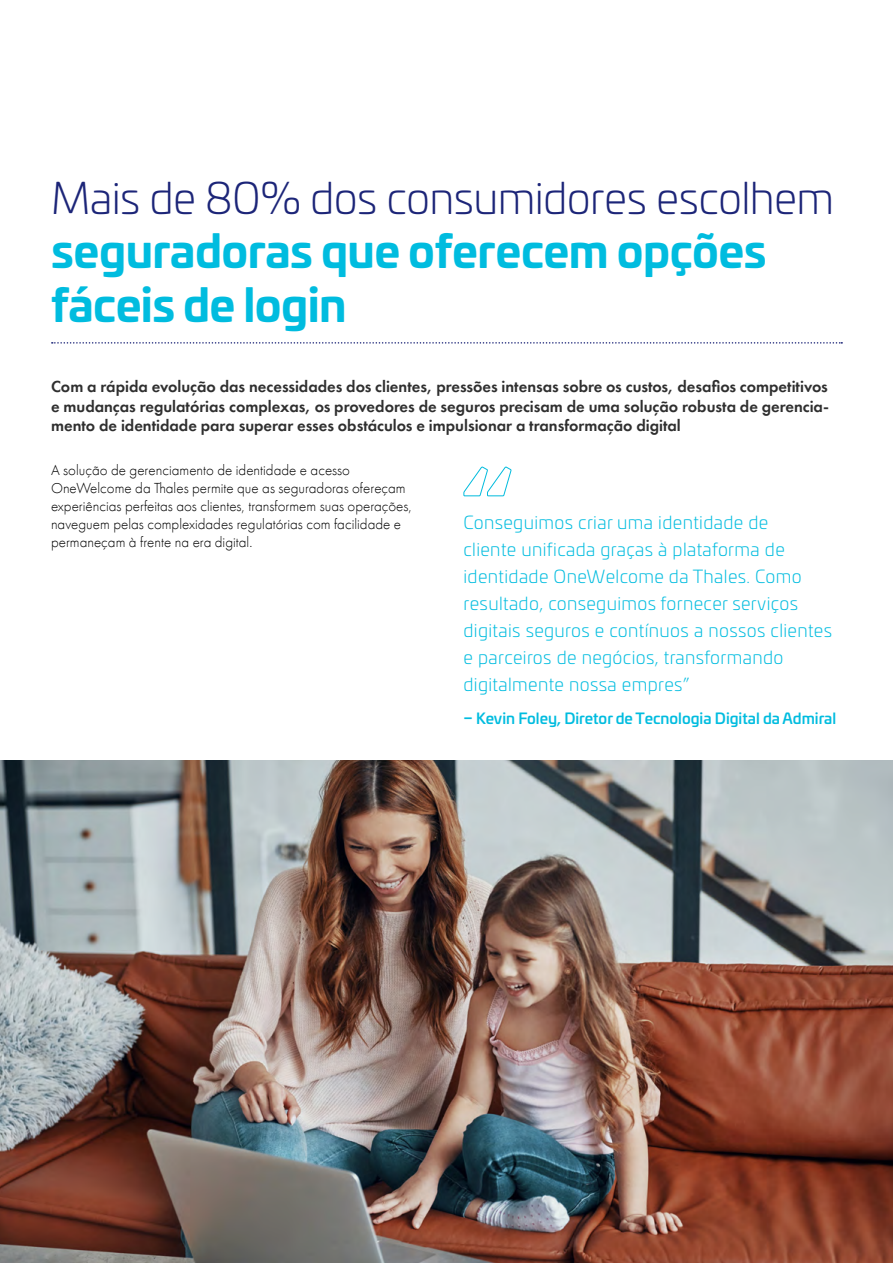
<style>
.page{position:relative;width:893px;height:1263px;background:#fff}
.page>*{position:absolute;margin:0;border:0;box-sizing:border-box;transform-origin:0 0}
.t1{font:700 45px/54px "Univia Pro";letter-spacing:-.01em;color:#00bcdf}
.t2{font:300 43.5px "Univia Pro";letter-spacing:-.015em;color:#1c2578}
.t3{font:300 18px/27px "Univia Pro";letter-spacing:.02em;color:#00bcdf}
.t4{font:600 16.5px/19.5px "Futura PT";color:#2f2f2f;text-align:justify}
.t5{font:300 15px/18px "Futura PT";color:#000}
.t6{font:500 15px "Univia Pro";color:#00bcdf}
</style>
<div class="page">
<svg style="left:52px;top:342px;width:790px;height:2px"></svg>
<svg style="left:463px;top:466px;width:49px;height:31px"></svg>
<img style="left:0;top:760px;width:893px;height:503px">
<h2 class="t2" style="left:51px;top:167px;width:784px">Mais de 80% dos consumidores escolhem</h2>
<h1 class="t1" style="left:51px;top:221px;width:717px">seguradoras que oferecem opções fáceis de login</h1>
<p class="t4" style="left:51px;top:377px;width:779px">Com a rápida evolução das necessidades dos clientes, pressões intensas sobre os custos, desafios competitivos e mudanças regulatórias complexas, os provedores de seguros precisam de uma solução robusta de gerencia&shy;mento de identidade para superar esses obstáculos e impulsionar a transformação digital</p>
<p class="t5" style="left:51px;top:461px;width:362px">A solução de gerenciamento de identidade e acesso OneWelcome da Thales permite que as seguradoras ofereçam experiências perfeitas aos clientes, transformem suas operações, naveguem pelas complexidades regulatórias com facilidade e permaneçam à frente na era digital.</p>
<p class="t3" style="left:463px;top:508px;width:370px">Conseguimos criar uma identidade de<br>cliente unificada graças à plataforma de identidade OneWelcome da Thales. Como resultado, conseguimos fornecer serviços digitais seguros e contínuos a nossos clientes e parceiros de negócios, transformando digitalmente nossa empres”</p>
<p class="t6" style="left:463px;top:706px;width:374px">– Kevin Foley, Diretor de Tecnologia Digital da Admiral</p>
</div>
